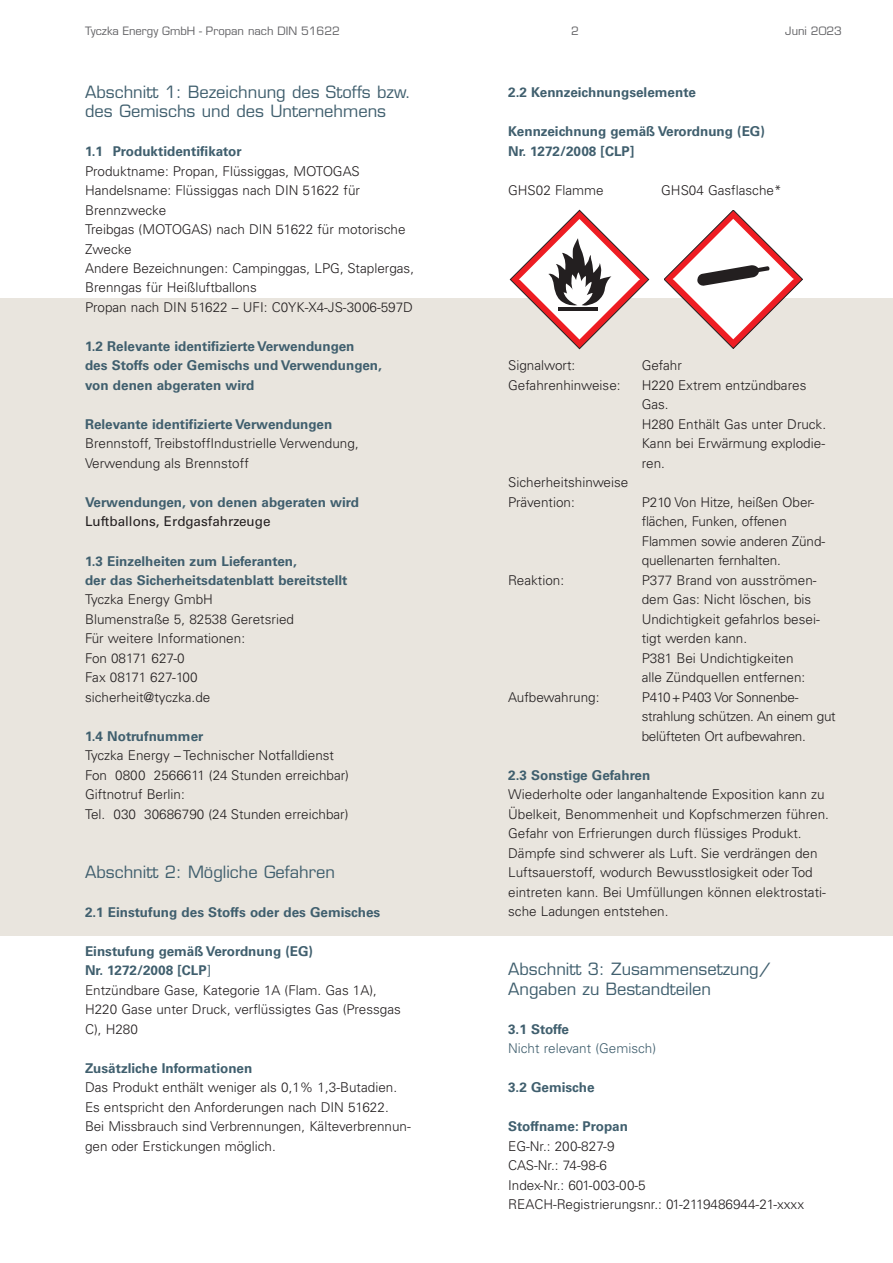
<style>
.page{position:relative;width:893px;height:1263px;background:#fff}
.page>*{position:absolute;margin:0;border:0;box-sizing:border-box;transform-origin:0 0}
.t1{font:16.5px/19.5px "Eurostile";color:#405f6e}
.t2{font:300 13.5px/19.5px "Univers LT Pro 45";color:#231f20}
.t3{font:700 13.5px/19.5px "Univers LT Pro 65";color:#405f6e}
.t4{font:300 13.5px/19.5px "Univers LT Pro 45";letter-spacing:-.02em;color:#231f20}
.t5{font:13.5px "Univers LT Pro 55 Roman";color:#231f20}
.t6{font:300 13.5px "Univers LT Pro 45";color:#405f6e}
.t7{font:11.25px "Eurostile";color:#636366}
.s1{font-family:"Univers LT Pro 55 Roman";font-weight:400}
</style>
<div class="page">
<div style="left:0;top:298px;width:893px;height:637px;background:#e9e5de"></div>
<svg style="left:664px;top:210px;width:138px;height:139px"></svg>
<svg style="left:510px;top:210px;width:139px;height:139px"></svg>
<p class="t7" style="left:85px;top:24px;width:256px">Tyczka Energy GmbH - Propan nach DIN 51622</p>
<p class="t7" style="left:571px;top:24px;width:9px">2</p>
<p class="t7" style="left:785px;top:24px;width:58px">Juni 2023</p>
<p class="t1" style="left:85px;top:82px;width:327px">Abschnitt 1: Bezeichnung des Stoffs bzw. des Gemischs und des Unternehmens</p>
<p class="t3" style="left:85px;top:141px;width:158px">1.1 Produktidentifikator</p>
<p class="t2" style="left:85px;top:161px;width:331px">Produktname: Propan, Flüssiggas, MOTOGAS Handelsname: Flüssiggas nach DIN 51622 für Brennzwecke<br>Treibgas (MOTOGAS) nach DIN 51622 für motorische Zwecke<br>Andere Bezeichnungen: Campinggas, LPG, Staplergas, Brenngas für Heißluftballons<br>Propan nach DIN 51622 – UFI: C0YK-X4-JS-3006-597D</p>
<p class="t3" style="left:85px;top:336px;width:298px">1.2 Relevante identifizierte Verwendungen<br>des Stoffs oder Gemischs und Verwendungen, von denen abgeraten wird</p>
<p class="t3" style="left:85px;top:414px;width:249px">Relevante identifizierte Verwendungen</p>
<p class="t2" style="left:85px;top:434px;width:275px">Brennstoff, TreibstoffIndustrielle Verwendung,<br>Verwendung als Brennstoff</p>
<p class="t3" style="left:85px;top:492px;width:276px">Verwendungen, von denen abgeraten wird</p>
<p class="t5" style="left:85px;top:512px;width:187px">Luftballons, Erdgasfahrzeuge</p>
<p class="t3" style="left:85px;top:550px;width:264px">1.3 Einzelheiten zum Lieferanten,<br>der das Sicherheitsdatenblatt bereitstellt</p>
<p class="t2" style="left:85px;top:590px;width:210px">Tyczka Energy GmbH<br>Blumenstraße 5, 82538 Geretsried<br>Für weitere Informationen:<br>Fon 08171 627-0<br>Fax 08171 627-100 sicherheit@tyczka.de</p>
<p class="t3" style="left:85px;top:726px;width:120px">1.4 Notrufnummer</p>
<p class="t2" style="left:85px;top:745px;width:265px">Tyczka Energy – Technischer Notfalldienst Fon 0800 2566611 (24 Stunden erreichbar)<br>Giftnotruf Berlin:<br>Tel. 030 30686790 (24 Stunden erreichbar)</p>
<p class="t1" style="left:85px;top:862px;width:251px">Abschnitt 2: Mögliche Gefahren</p>
<p class="t3" style="left:85px;top:901px;width:297px">2.1 Einstufung des Stoffs oder des Gemisches</p>
<p class="t3" style="left:85px;top:940px;width:230px">Einstufung gemäß Verordnung (EG)<br>Nr. 1272/2008 [CLP<span class="s1">]</span></p>
<p class="t2" style="left:85px;top:980px;width:317px">Entzündbare Gase, Kategorie 1A (Flam. Gas 1A),<br>H220 Gase unter Druck, verflüssigtes Gas (Pressgas<br>C), H280</p>
<p class="t3" style="left:85px;top:1057px;width:169px">Zusätzliche Informationen</p>
<p class="t2" style="left:85px;top:1077px;width:327px">Das Produkt enthält weniger als 0,1% 1,3-Butadien.<br>Es entspricht den Anforderungen nach DIN 51622.<br>Bei Missbrauch sind Verbrennungen, Kälteverbrennun&shy;gen oder Erstickungen möglich.</p>
<p class="t3" style="left:508px;top:82px;width:189px">2.2 Kennzeichnungselemente</p>
<p class="t3" style="left:508px;top:121px;width:258px">Kennzeichnung gemäß Verordnung (EG)<br>Nr. 1272/2008 [CLP]</p>
<p class="t2" style="left:508px;top:180px;width:97px">GHS02 Flamme</p>
<p class="t2" style="left:661px;top:180px;width:122px">GHS04 Gasflasche*</p>
<p class="t2" style="left:508px;top:356px;width:69px">Signalwort:</p>
<p class="t2" style="left:642px;top:356px;width:42px">Gefahr</p>
<p class="t2" style="left:508px;top:375px;width:114px">Gefahrenhinweise:</p>
<p class="t2" style="left:642px;top:375px;width:186px">H220 Extrem entzündbares<br>Gas.<br>H280 Enthält Gas unter Druck.<br>Kann bei Erwärmung explodie&shy;ren.</p>
<p class="t2" style="left:508px;top:473px;width:122px">Sicherheitshinweise<br>Prävention:</p>
<p class="t2" style="left:642px;top:492px;width:185px">P210 Von Hitze, heißen Ober&shy;flächen, Funken, offenen<br>Flammen sowie anderen Zünd&shy;quellenarten fernhalten.</p>
<p class="t2" style="left:508px;top:570px;width:58px">Reaktion:</p>
<p class="t2" style="left:642px;top:570px;width:180px">P377 Brand von ausströmen&shy;dem Gas: Nicht löschen, bis<br>Undichtigkeit gefahrlos besei&shy;tigt werden kann.<br>P381 Bei Undichtigkeiten<br>alle Zündquellen entfernen:</p>
<p class="t2" style="left:508px;top:687px;width:93px">Aufbewahrung:</p>
<p class="t4" style="left:642px;top:687px;width:196px">P410+P403 Vor Sonnenbe&shy;strahlung schützen. An einem gut belüfteten Ort aufbewahren.</p>
<p class="t3" style="left:508px;top:765px;width:144px">2.3 Sonstige Gefahren</p>
<p class="t2" style="left:508px;top:784px;width:322px">Wiederholte oder langanhaltende Exposition kann zu Übelkeit, Benommenheit und Kopfschmerzen führen.<br>Gefahr von Erfrierungen durch flüssiges Produkt.<br>Dämpfe sind schwerer als Luft. Sie verdrängen den Luftsauerstoff, wodurch Bewusstlosigkeit oder Tod eintreten kann. Bei Umfüllungen können elektrostati&shy;sche Ladungen entstehen.</p>
<p class="t1" style="left:508px;top:959px;width:264px">Abschnitt 3: Zusammensetzung/<br>Angaben zu Bestandteilen</p>
<p class="t3" style="left:508px;top:1018px;width:62px">3.1 Stoffe</p>
<p class="t6" style="left:508px;top:1039px;width:149px">Nicht relevant (Gemisch)</p>
<p class="t3" style="left:508px;top:1077px;width:88px">3.2 Gemische</p>
<p class="t3" style="left:508px;top:1116px;width:121px">Stoffname: Propan</p>
<p class="t2" style="left:508px;top:1136px;width:297px">EG-Nr.: 200-827-9<br>CAS-Nr.: 74-98-6<br>Index-Nr.: 601-003-00-5<br>REACH-Registrierungsnr.: 01-2119486944-21-xxxx</p>
</div>
